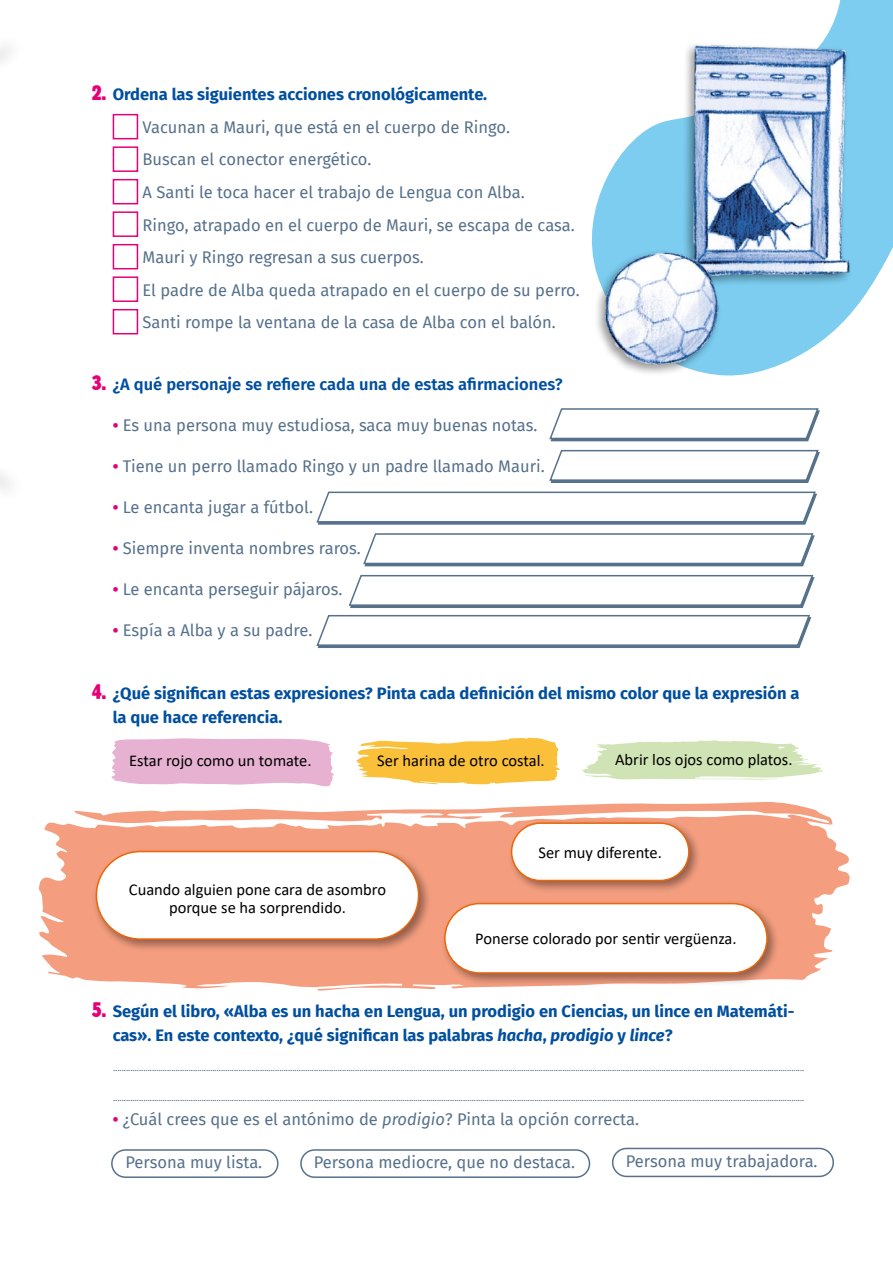
<style>
.page{position:relative;width:893px;height:1263px;background:#fff}
.page>*{position:absolute;margin:0;border:0;box-sizing:border-box;transform-origin:0 0}
.Text_activitats{font:16.5px "Fira Sans";color:#56718b}
.t1{font:700 16.5px/24px "Fira Sans";color:#004f9f}
.t2{font:16.5px/17.9px "Calibri";color:#000;text-align:center}
.t3{font:600 16.5px "Fira Sans";color:#004f9f}
.Text_activitats-2{font:9px "Fira Sans";color:#56718b}
.s1{font-family:"Block Berthold";font-weight:400;font-stretch:condensed;font-size:21px;color:#e60076}
.s2{font-weight:700;color:#e60076}
.s3{font-style:italic}
</style>
<div class="page">
<svg style="left:39px;top:802px;width:811px;height:189px;fill:#f49e7f"></svg>
<svg style="left:591px;top:0;width:302px;height:376px"></svg>
<img style="left:0;top:474px;width:1px;height:15px">
<img style="left:619px;top:28px;width:270px;height:270px">
<div style="left:593px;top:248px;width:128px;height:128px;background:#000;opacity:.4"></div>
<img style="left:602px;top:246px;width:120px;height:120px">
<svg style="left:549px;top:408px;width:271px;height:34px"></svg>
<svg style="left:549px;top:449px;width:271px;height:34px"></svg>
<svg style="left:363px;top:533px;width:452px;height:34px"></svg>
<svg style="left:316px;top:575px;width:499px;height:73px"></svg>
<svg style="left:316px;top:491px;width:501px;height:34px"></svg>
<svg style="left:111px;top:738px;width:224px;height:49px;background:#e9bad7"></svg>
<svg style="left:356px;top:737px;width:204px;height:47px"></svg>
<svg style="left:582px;top:740px;width:241px;height:40px"></svg>
<div style="left:441px;top:899px;width:339px;height:87px;background:#000;opacity:.4"></div>
<div style="left:445px;top:903px;width:322px;height:70px;background:#fff;border-radius:35px"></div>
<div style="left:444px;top:903px;width:324px;height:71px;border:2px solid #ec6608;border-radius:35px"></div>
<div style="left:92px;top:847px;width:339px;height:105px;background:#000;opacity:.4"></div>
<div style="left:96px;top:851px;width:323px;height:88px;background:#fff;border-radius:44px"></div>
<div style="left:96px;top:851px;width:323px;height:89px;border:2px solid #ec6608;border-radius:44px"></div>
<div style="left:507px;top:818px;width:195px;height:75px;background:#000;opacity:.4"></div>
<div style="left:512px;top:823px;width:177px;height:57px;background:#fff;border-radius:29px"></div>
<div style="left:511px;top:822px;width:179px;height:59px;border:2px solid #ec6608;border-radius:29px"></div>
<div style="left:113px;top:114px;width:25px;height:25px;background:#fff;border:2px solid #e60076"></div>
<div style="left:113px;top:146px;width:25px;height:26px;background:#fff;border:2px solid #e60076"></div>
<div style="left:113px;top:179px;width:25px;height:25px;background:#fff;border:2px solid #e60076"></div>
<div style="left:113px;top:211px;width:25px;height:26px;background:#fff;border:2px solid #e60076"></div>
<div style="left:113px;top:244px;width:25px;height:25px;background:#fff;border:2px solid #e60076"></div>
<div style="left:113px;top:276px;width:25px;height:26px;background:#fff;border:2px solid #e60076"></div>
<div style="left:113px;top:309px;width:25px;height:25px;background:#fff;border:2px solid #e60076"></div>
<div style="left:111px;top:1149px;width:168px;height:29px;border:2px solid #56718b;border-radius:14px"></div>
<div style="left:300px;top:1149px;width:290px;height:29px;border:2px solid #56718b;border-radius:14px"></div>
<div style="left:612px;top:1148px;width:222px;height:29px;border:2px solid #56718b;border-radius:14px"></div>
<p class="t1" style="left:92px;top:82px;width:397px"><span class="s1">2.</span> Ordena las siguientes acciones cronológicamente.</p>
<p class="Text_activitats" style="left:143px;top:115px;width:369px">Vacunan a Mauri, que está en el cuerpo de Ringo.</p>
<p class="Text_activitats" style="left:143px;top:147px;width:230px">Buscan el conector energético.</p>
<p class="Text_activitats" style="left:143px;top:180px;width:384px">A Santi le toca hacer el trabajo de Lengua con Alba.</p>
<p class="Text_activitats" style="left:143px;top:212px;width:434px">Ringo, atrapado en el cuerpo de Mauri, se escapa de casa.</p>
<p class="Text_activitats" style="left:143px;top:245px;width:283px">Mauri y Ringo regresan a sus cuerpos.</p>
<p class="Text_activitats" style="left:143px;top:277px;width:439px">El padre de Alba queda atrapado en el cuerpo de su perro.</p>
<p class="Text_activitats" style="left:143px;top:310px;width:415px">Santi rompe la ventana de la casa de Alba con el balón.</p>
<p class="t3" style="left:92px;top:371px;width:472px"><span class="s1">3.</span> ¿A qué personaje se refiere cada una de estas afirmaciones?</p>
<p class="Text_activitats" style="left:113px;top:413px;width:426px"><span class="s2">•</span> Es una persona muy estudiosa, saca muy buenas notas.</p>
<p class="Text_activitats" style="left:113px;top:454px;width:433px"><span class="s2">•</span> Tiene un perro llamado Ringo y un padre llamado Mauri.</p>
<p class="Text_activitats" style="left:113px;top:495px;width:202px"><span class="s2">•</span> Le encanta jugar a fútbol.</p>
<p class="Text_activitats" style="left:113px;top:536px;width:250px"><span class="s2">•</span> Siempre inventa nombres raros.</p>
<p class="Text_activitats" style="left:113px;top:577px;width:231px"><span class="s2">•</span> Le encanta perseguir pájaros.</p>
<p class="Text_activitats" style="left:113px;top:618px;width:201px"><span class="s2">•</span> Espía a Alba y a su padre.</p>
<p class="t1" style="left:113px;top:680px;width:688px;text-indent:-21px"><span class="s1">4.</span> ¿Qué significan estas expresiones? Pinta cada definición del mismo color que la expresión a la que hace referencia.</p>
<p class="t2" style="left:129px;top:751px;width:184px">Estar rojo como un tomate.</p>
<p class="t2" style="left:377px;top:751px;width:169px">Ser harina de otro costal.</p>
<p class="t2" style="left:615px;top:750px;width:179px">Abrir los ojos como platos.</p>
<p class="t2" style="left:538px;top:843px;width:125px">Ser muy diferente.</p>
<p class="t2" style="left:129px;top:880px;width:259px">Cuando alguien pone cara de asombro porque se ha sorprendido.</p>
<p class="t2" style="left:475px;top:930px;width:263px">Ponerse colorado por sentir vergüenza.</p>
<p class="t1" style="left:113px;top:998px;width:683px;text-indent:-20px"><span class="s1">5.</span> Según el libro, «Alba es un hacha en Lengua, un prodigio en Ciencias, un lince en Matemáti&shy;cas». En este contexto, ¿qué significan las palabras <span class="s3">hacha</span>, <span class="s3">prodigio</span> y <span class="s3">lince</span>?</p>
<p class="Text_activitats-2" style="left:113px;top:1061px;width:693px">................................................................................................................................................................................................................................................................................................................................</p>
<p class="Text_activitats-2" style="left:113px;top:1091px;width:693px">................................................................................................................................................................................................................................................................................................................................</p>
<p class="Text_activitats" style="left:113px;top:1107px;width:528px"><span class="s2">•</span> ¿Cuál crees que es el antónimo de <span class="s3">prodigio</span>? Pinta la opción correcta.</p>
<p class="Text_activitats" style="left:125px;top:1150px;width:138px">Persona muy lista.</p>
<p class="Text_activitats" style="left:314px;top:1150px;width:263px">Persona mediocre, que no destaca.</p>
<p class="Text_activitats" style="left:626px;top:1148px;width:193px">Persona muy trabajadora.</p>
</div>
